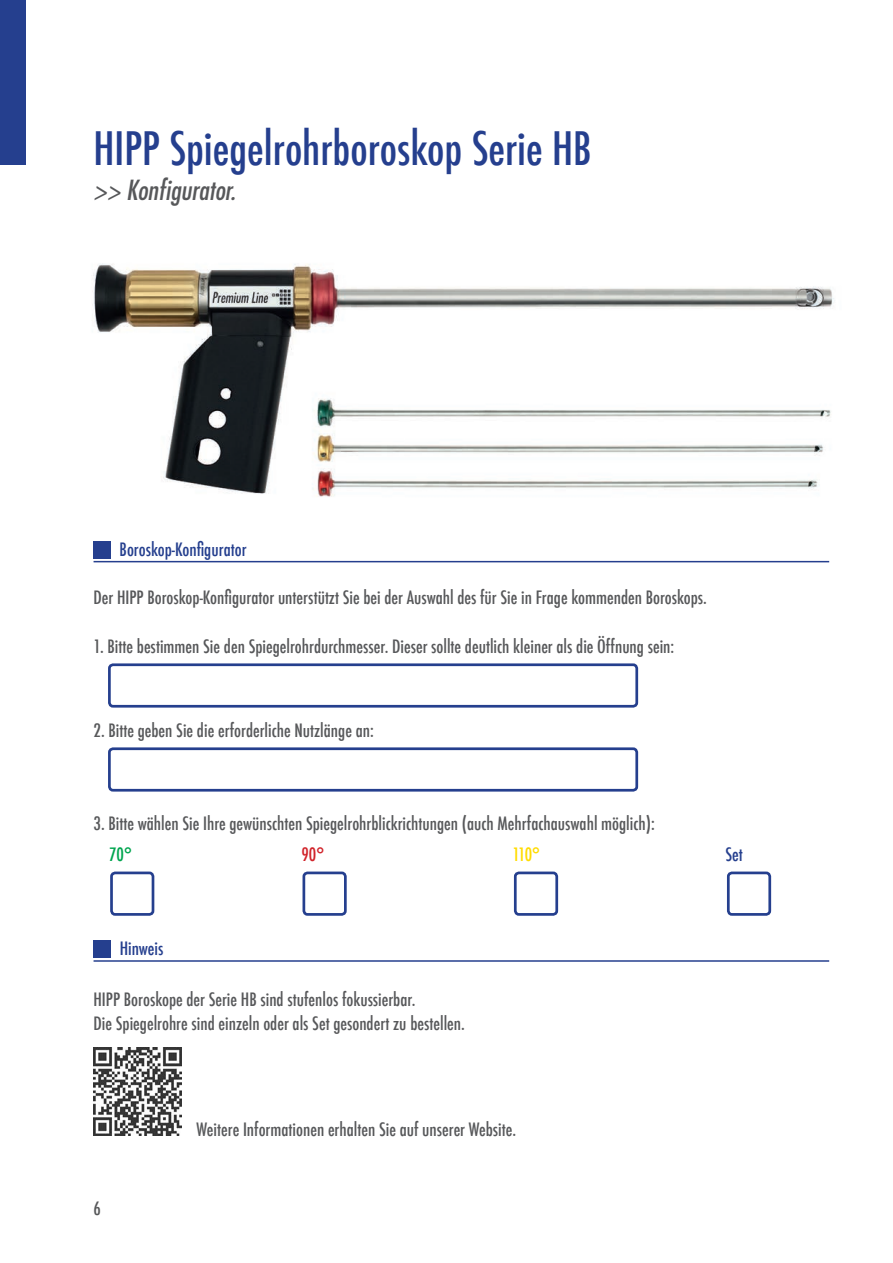
<style>
.page{position:relative;width:893px;height:1263px;background:#fff}
.page>*{position:absolute;margin:0;border:0;box-sizing:border-box;transform-origin:0 0}
.t1{font:500 condensed 45px "Futura";color:#253f8e}
.t2{font:italic condensed 27px "Futura Std";color:#57585a}
.t3{font:500 condensed 18px/24px "Futura";color:#57585a}
.t4{font:500 condensed 18px "Futura";color:#253f8e}
.t5{font:500 condensed 18px "Futura";color:#ffdc01}
.t6{font:500 condensed 18px "Futura";color:#00a54f}
.t7{font:500 condensed 18px "Futura";color:#d1232a}
</style>
<div class="page">
<hr style="left:94px;top:561px;width:735px;height:1px;background:#253f8e">
<div style="left:110px;top:871px;width:44px;height:45px;border:3px solid #253f8e;border-radius:4px"></div>
<div style="left:303px;top:871px;width:44px;height:45px;border:3px solid #253f8e;border-radius:4px"></div>
<div style="left:514px;top:871px;width:44px;height:45px;border:3px solid #253f8e;border-radius:4px"></div>
<div style="left:108px;top:663px;width:530px;height:45px;border:3px solid #253f8e;border-radius:4px"></div>
<div style="left:108px;top:747px;width:530px;height:44px;border:3px solid #253f8e;border-radius:4px"></div>
<hr style="left:94px;top:960px;width:735px;height:2px;background:#253f8e">
<div style="left:94px;top:541px;width:17px;height:17px;background:#253f8e"></div>
<div style="left:94px;top:940px;width:17px;height:17px;background:#253f8e"></div>
<img style="left:92px;top:263px;width:743px;height:231px">
<img style="left:290px;top:382px;width:545px;height:115px">
<div style="left:727px;top:871px;width:44px;height:45px;border:3px solid #253f8e;border-radius:4px"></div>
<img style="left:94px;top:1047px;width:87px;height:88px">
<div style="left:0;top:0;width:26px;height:165px;background:#253f8e"></div>
<h1 class="t1" style="left:94px;top:119px;width:500px">HIPP Spiegelrohrboroskop Serie HB</h1>
<h2 class="t2" style="left:94px;top:174px;width:144px">&gt;&gt; Konfigurator.</h2>
<p class="t4" style="left:120px;top:538px;width:128px">Boroskop-Konfigurator</p>
<p class="t3" style="left:94px;top:585px;width:615px">Der HIPP Boroskop-Konfigurator unterstützt Sie bei der Auswahl des für Sie in Frage kommenden Boroskops.</p>
<p class="t3" style="left:94px;top:635px;width:582px">1. Bitte bestimmen Sie den Spiegelrohrdurchmesser. Dieser sollte deutlich kleiner als die Öffnung sein:</p>
<p class="t3" style="left:94px;top:719px;width:282px">2. Bitte geben Sie die erforderliche Nutzlänge an:</p>
<p class="t3" style="left:94px;top:811px;width:563px">3. Bitte wählen Sie Ihre gewünschten Spiegelrohrblickrichtungen (auch Mehrfachauswahl möglich):</p>
<p class="t6" style="left:109px;top:843px;width:24px">70°</p>
<p class="t7" style="left:301px;top:843px;width:24px">90°</p>
<p class="t5" style="left:512px;top:843px;width:29px">110°</p>
<p class="t4" style="left:725px;top:843px;width:19px">Set</p>
<p class="t4" style="left:120px;top:937px;width:45px">Hinweis</p>
<p class="t3" style="left:94px;top:987px;width:373px">HIPP Boroskope der Serie HB sind stufenlos fokussierbar.<br>Die Spiegelrohre sind einzeln oder als Set gesondert zu bestellen.</p>
<p class="t3" style="left:94px;top:1197px;width:9px">6</p>
<p class="t3" style="left:197px;top:1117px;width:321px">Weitere Informationen erhalten Sie auf unserer Website.</p>
</div>
